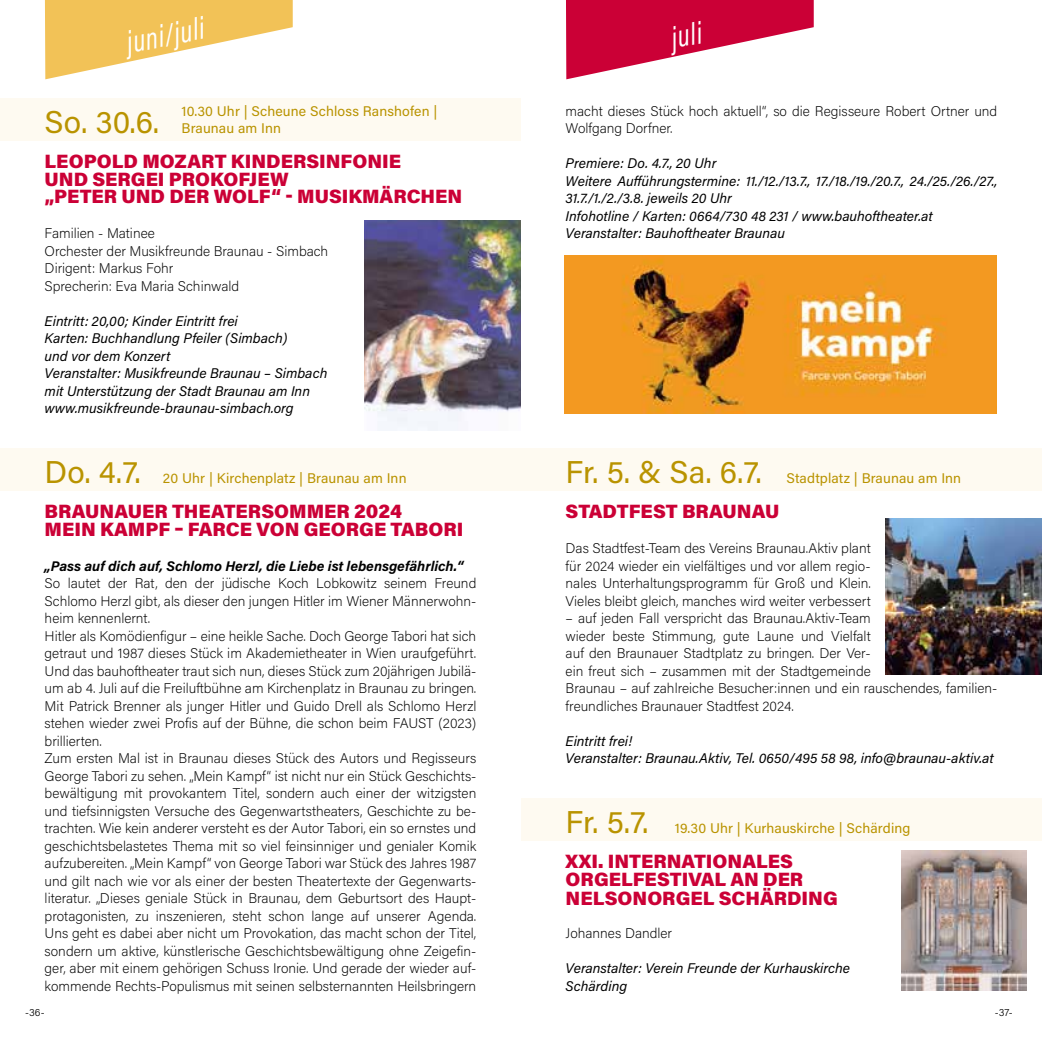
<style>
.page{position:relative;width:1042px;height:1042px;background:#fff}
.page>*{position:absolute;margin:0;border:0;box-sizing:border-box;transform-origin:0 0}
.t1{font:31.5px "Acumin Pro";color:#b99300}
.t2{font:italic 31.32px "Acumin Pro Cond";color:#fff;scale:.91 1}
.t3{font:900 19.25px/17.5px "Acumin Pro";color:#cb0036}
.t4{font:200 14px/17.5px "Acumin Pro";color:#000}
.t5{font:italic 14px/17.5px "Acumin Pro";color:#000}
.t6{font:14px/17.5px "Acumin Pro";letter-spacing:.01em;color:#b99300}
.t7{font:italic 700 14px "Acumin Pro";color:#000}
.t8{font:300 10.5px "Acumin Pro";color:#000}
</style>
<div class="page">
<svg style="left:566px;top:0;width:248px;height:79px"></svg>
<svg style="left:45px;top:0;width:248px;height:79px"></svg>
<div style="left:0;top:98px;width:521px;height:42px;background:#fefaf1"></div>
<img style="left:365px;top:220px;width:156px;height:210px">
<div style="left:0;top:448px;width:521px;height:42px;background:#fefaf1"></div>
<img style="left:564px;top:256px;width:432px;height:157px">
<div style="left:521px;top:448px;width:521px;height:42px;background:#fefaf1"></div>
<img style="left:885px;top:518px;width:157px;height:157px">
<div style="left:521px;top:798px;width:521px;height:42px;background:#fefaf1"></div>
<img style="left:901px;top:851px;width:125px;height:140px">
<h2 class="t2" style="left:123px;top:23px;width:88px;rotate:-11deg">juni/juli</h2>
<h2 class="t2" style="left:667px;top:18px;width:35px;rotate:-11deg">juli</h2>
<h1 class="t1" style="left:45px;top:100px;width:116px">So. 30.6.</h1>
<p class="t6" style="left:182px;top:101px;width:257px">10.30 Uhr | Scheune Schloss Ranshofen |<br>Braunau am Inn</p>
<h3 class="t3" style="left:45px;top:152px;width:419px">LEOPOLD MOZART KINDERSINFONIE<br>UND SERGEI PROKOFJEW<br>„PETER UND DER WOLF“ - MUSIKMÄRCHEN</h3>
<p class="t4" style="left:45px;top:224px;width:285px">Familien - Matinee<br>Orchester der Musikfreunde Braunau - Simbach<br>Dirigent: Markus Fohr<br>Sprecherin: Eva Maria Schinwald</p>
<p class="t5" style="left:45px;top:311px;width:284px">Eintritt: 20,00; Kinder Eintritt frei<br>Karten: Buchhandlung Pfeiler (Simbach)<br>und vor dem Konzert<br>Veranstalter: Musikfreunde Braunau – Simbach mit Unterstützung der Stadt Braunau am Inn www.musikfreunde-braunau-simbach.org</p>
<h1 class="t1" style="left:45px;top:450px;width:98px">Do. 4.7.</h1>
<p class="t6" style="left:163px;top:469px;width:245px">20 Uhr | Kirchenplatz | Braunau am Inn</p>
<h3 class="t3" style="left:45px;top:502px;width:420px">BRAUNAUER THEATERSOMMER 2024<br>MEIN KAMPF – FARCE VON GEORGE TABORI</h3>
<p class="t7" style="left:45px;top:556px;width:420px">„Pass auf dich auf, Schlomo Herzl, die Liebe ist lebensgefährlich.“</p>
<p class="t4" style="left:45px;top:574px;width:433px">So lautet der Rat, den der jüdische Koch Lobkowitz seinem Freund Schlomo Herzl gibt, als dieser den jungen Hitler im Wiener Männerwohn&shy;heim kennenlernt.<br>Hitler als Komödienfigur – eine heikle Sache. Doch George Tabori hat sich getraut und 1987 dieses Stück im Akademietheater in Wien uraufgeführt.<br>Und das bauhoftheater traut sich nun, dieses Stück zum 20jährigen Jubilä&shy;um ab 4. Juli auf die Freiluftbühne am Kirchenplatz in Braunau zu bringen.<br>Mit Patrick Brenner als junger Hitler und Guido Drell als Schlomo Herzl stehen wieder zwei Profis auf der Bühne, die schon beim FAUST (2023) brillierten.<br>Zum ersten Mal ist in Braunau dieses Stück des Autors und Regisseurs George Tabori zu sehen. „Mein Kampf“ ist nicht nur ein Stück Geschichts&shy;bewältigung mit provokantem Titel, sondern auch einer der witzigsten und tiefsinnigsten Versuche des Gegenwartstheaters, Geschichte zu be&shy;trachten. Wie kein anderer versteht es der Autor Tabori, ein so ernstes und geschichtsbelastetes Thema mit so viel feinsinniger und genialer Komik aufzubereiten. „Mein Kampf“ von George Tabori war Stück des Jahres 1987 und gilt nach wie vor als einer der besten Theatertexte der Gegenwarts&shy;literatur. „Dieses geniale Stück in Braunau, dem Geburtsort des Haupt&shy;protagonisten, zu inszenieren, steht schon lange auf unserer Agenda.<br>Uns geht es dabei aber nicht um Provokation, das macht schon der Titel, sondern um aktive, künstlerische Geschichtsbewältigung ohne Zeigefin&shy;ger, aber mit einem gehörigen Schuss Ironie. Und gerade der wieder auf&shy;kommende Rechts-Populismus mit seinen selbsternannten Heilsbringern</p>
<p class="t4" style="left:566px;top:101px;width:433px">macht dieses Stück hoch aktuell“, so die Regisseure Robert Ortner und<br>Wolfgang Dorfner.</p>
<p class="t5" style="left:566px;top:154px;width:433px">Premiere: Do. 4.7., 20 Uhr<br>Weitere Aufführungstermine: 11./12./13.7., 17./18./19./20.7., 24./25./26./27., 31.7./1./2./3.8. jeweils 20 Uhr<br>Infohotline / Karten: 0664/730 48 231 / www.bauhoftheater.at Veranstalter: Bauhoftheater Braunau</p>
<h1 class="t1" style="left:566px;top:450px;width:198px">Fr. 5. &amp; Sa. 6.7.</h1>
<p class="t6" style="left:786px;top:469px;width:176px">Stadtplatz | Braunau am Inn</p>
<h3 class="t3" style="left:566px;top:502px;width:215px">STADTFEST BRAUNAU</h3>
<p class="t4" style="left:566px;top:539px;width:307px;text-align:justify">Das Stadtfest-Team des Vereins Braunau.Aktiv plant für 2024 wieder ein vielfältiges und vor allem regio&shy;nales Unterhaltungsprogramm für Groß und Klein.<br>Vieles bleibt gleich, manches wird weiter verbessert</p>
<p class="t4" style="left:566px;top:609px;width:433px">– auf jeden Fall verspricht das Braunau.Aktiv-Team<br>wieder beste Stimmung, gute Laune und Vielfalt<br>auf den Braunauer Stadtplatz zu bringen. Der Ver-<br>ein freut sich – zusammen mit der Stadtgemeinde<br>Braunau – auf zahlreiche Besucher:innen und ein rauschendes, familien&shy;freundliches Braunauer Stadtfest 2024.</p>
<p class="t5" style="left:566px;top:731px;width:430px">Eintritt frei!<br>Veranstalter: Braunau.Aktiv, Tel. 0650/495 58 98, info@braunau-aktiv.at</p>
<h1 class="t1" style="left:566px;top:800px;width:84px">Fr. 5.7.</h1>
<p class="t6" style="left:675px;top:819px;width:237px">19.30 Uhr | Kurhauskirche | Schärding</p>
<h3 class="t3" style="left:566px;top:852px;width:239px">XXI. INTERNATIONALES<br>ORGELFESTIVAL AN DER</h3>
<h3 class="t3" style="left:566px;top:888px;width:274px">NELSONORGEL SCHÄRDING</h3>
<p class="t4" style="left:566px;top:924px;width:108px">Johannes Dandler</p>
<p class="t5" style="left:566px;top:959px;width:286px">Veranstalter: Verein Freunde der Kurhauskirche<br>Schärding</p>
<p class="t8" style="left:25px;top:1005px;width:21px">-36-</p>
<p class="t8" style="left:995px;top:1005px;width:19px">-37-</p>
</div>
